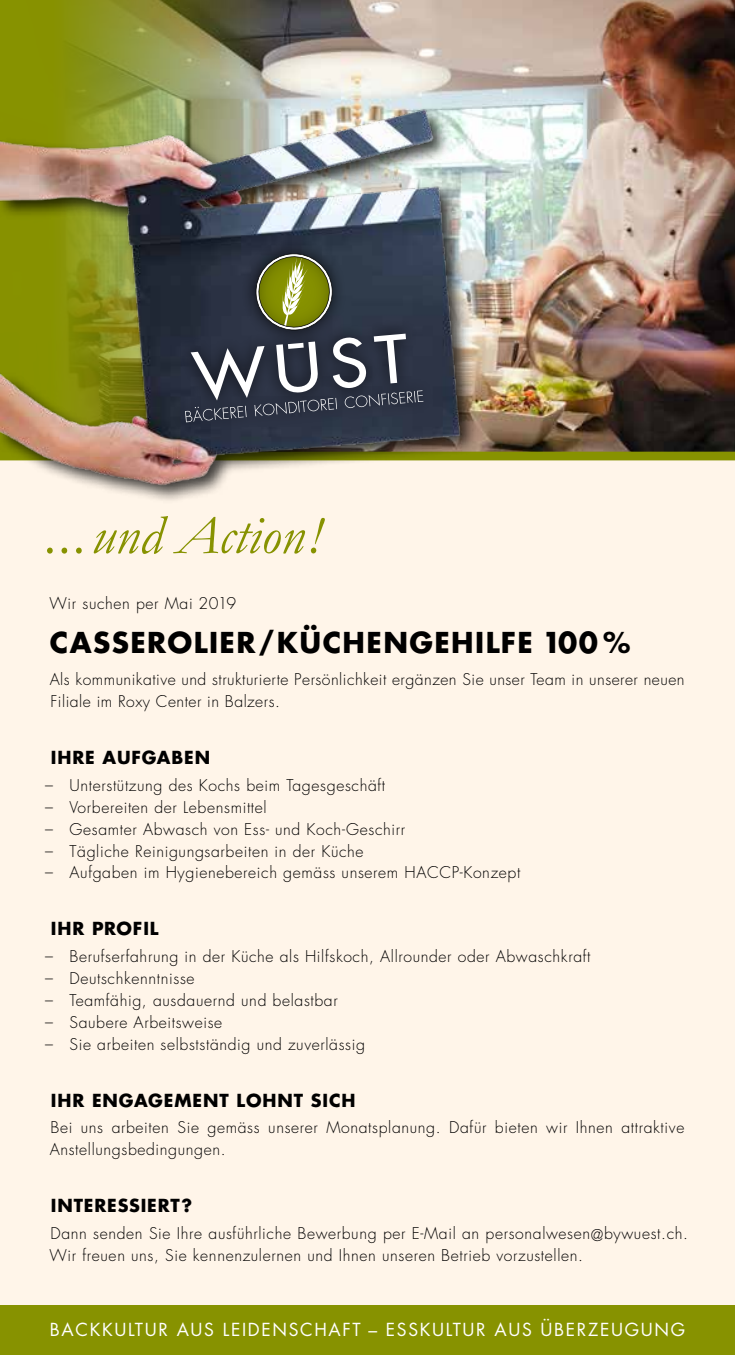
<style>
.page{position:relative;width:735px;height:1355px;background:#fff}
.page>*{position:absolute;margin:0;border:0;box-sizing:border-box;transform-origin:0 0}
.t1{font:italic 56px "Garamond";color:#879200}
.t2{font:700 28px "Futura";letter-spacing:.05em;color:#000}
.t3{font:700 17.5px "Futura";letter-spacing:.05em;color:#000}
.t4{font:17.5px "Futura";letter-spacing:.095em;color:#fff}
.t5{font:300 15.75px/21.9px "Futura";letter-spacing:.04em;color:#000}
</style>
<div class="page">
<div style="left:0;top:0;width:734px;height:1354px;background:#fff5e9"></div>
<img style="left:0;top:0;width:734px;height:451px">
<div style="left:0;top:1305px;width:734px;height:49px;background:#879200"></div>
<div style="left:0;top:451px;width:734px;height:9px;background:#879200"></div>
<img style="left:0;top:74px;width:631px;height:421px">
<svg style="left:156px;top:227px;width:282px;height:211px;fill:#2a3344"></svg>
<svg style="left:185px;top:252px;width:238px;height:170px"></svg>
<h1 class="t1" style="left:45px;top:497px;width:277px">...und Action!</h1>
<p class="t5" style="left:50px;top:592px;width:188px">Wir suchen per Mai 2019</p>
<h2 class="t2" style="left:50px;top:624px;width:582px">CASSEROLIER/KÜCHENGEHILFE 100 %</h2>
<p class="t5" style="left:50px;top:668px;width:636px">Als kommunikative und strukturierte Persönlichkeit ergänzen Sie unser Team in unserer neuen<br>Filiale im Roxy Center in Balzers.</p>
<p class="t3" style="left:51px;top:745px;width:161px">IHRE AUFGABEN</p>
<p class="t5" style="left:45px;top:774px;width:341px">– Unterstützung des Kochs beim Tagesgeschäft</p>
<p class="t5" style="left:45px;top:796px;width:223px">– Vorbereiten der Lebensmittel</p>
<p class="t5" style="left:45px;top:818px;width:361px">– Gesamter Abwasch von Ess- und Koch-Geschirr</p>
<p class="t5" style="left:45px;top:840px;width:320px">– Tägliche Reinigungsarbeiten in der Küche</p>
<p class="t5" style="left:45px;top:861px;width:476px">– Aufgaben im Hygienebereich gemäss unserem HACCP-Konzept</p>
<p class="t3" style="left:51px;top:917px;width:109px">IHR PROFIL</p>
<p class="t5" style="left:45px;top:945px;width:546px">– Berufserfahrung in der Küche als Hilfskoch, Allrounder oder Abwaschkraft</p>
<p class="t5" style="left:45px;top:967px;width:151px">– Deutschkenntnisse</p>
<p class="t5" style="left:45px;top:989px;width:294px">– Teamfähig, ausdauernd und belastbar</p>
<p class="t5" style="left:45px;top:1011px;width:179px">– Saubere Arbeitsweise</p>
<p class="t5" style="left:45px;top:1033px;width:321px">– Sie arbeiten selbstständig und zuverlässig</p>
<p class="t3" style="left:51px;top:1088px;width:306px">IHR ENGAGEMENT LOHNT SICH</p>
<p class="t5" style="left:50px;top:1116px;width:635px">Bei uns arbeiten Sie gemäss unserer Monatsplanung. Dafür bieten wir Ihnen attraktive<br>Anstellungsbedingungen.</p>
<p class="t3" style="left:51px;top:1193px;width:143px">INTERESSIERT?</p>
<p class="t5" style="left:50px;top:1222px;width:639px">Dann senden Sie Ihre ausführliche Bewerbung per E-Mail an personalwesen@bywuest.ch.<br>Wir freuen uns, Sie kennenzulernen und Ihnen unseren Betrieb vorzustellen.</p>
<p class="t4" style="left:50px;top:1317px;width:636px">BACKKULTUR AUS LEIDENSCHAFT – ESSKULTUR AUS ÜBERZEUGUNG</p>
</div>
